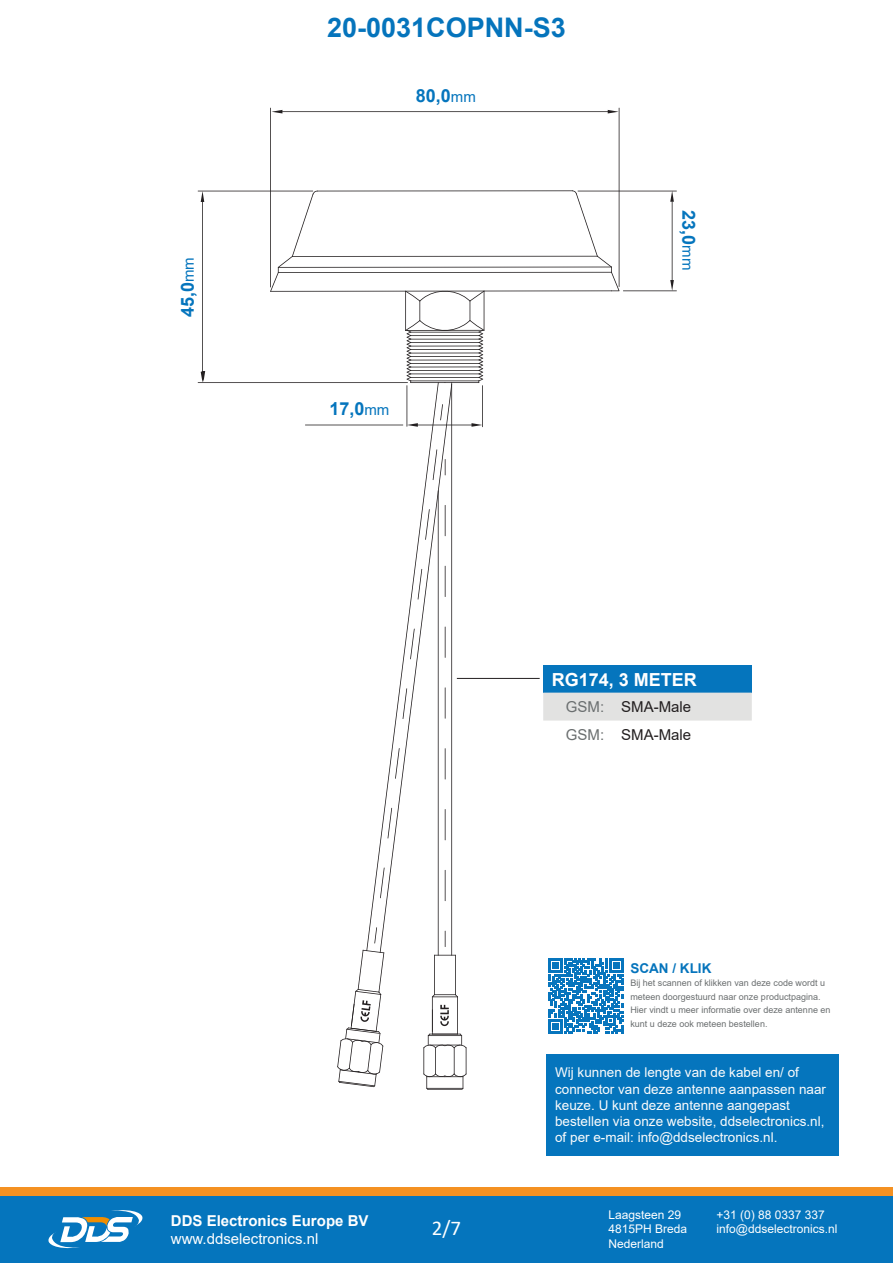
<style>
.page{position:relative;width:893px;height:1263px;background:#fff}
.page>*{position:absolute;margin:0;border:0;box-sizing:border-box;transform-origin:0 0}
.t1{font:700 27px "Arial";color:#0574bc}
.t2{font:21px "Calibri";color:#fff}
.t3{font:700 18px "Arial";color:#0575bd}
.t4{font:700 18px "Arial";color:#fff}
.t5{font:700 15px "Arial";color:#fff}
.t6{font:15px "Arial";color:#fff}
.t7{font:15px "Arial";color:#231f20}
.t8{font:15px "Arial";color:#6b6f70}
.t9{font:13.5px/16.2px "Arial";color:#fcfcfc}
.t10{font:700 13.5px "Arial";color:#0574bc}
.t11{font:12px "Arial";color:#fff}
.t12{font:9px/13.5px "Arial";color:#6b6f70}
.s1{font-weight:400;font-size:15px}
</style>
<div class="page">
<div style="left:0;top:1195px;width:893px;height:68px;background:#0575bd"></div>
<div style="left:0;top:1187px;width:893px;height:8px;background:#f49122"></div>
<svg style="left:48px;top:1210px;width:95px;height:39px"></svg>
<svg style="left:608px;top:110px;width:11px;height:3px"></svg>
<svg style="left:272px;top:110px;width:10px;height:3px"></svg>
<hr style="left:198px;top:191px;width:115px;height:1px;background:#231f20">
<hr style="left:198px;top:382px;width:210px;height:1px;background:#231f20">
<hr style="left:202px;top:202px;width:1px;height:170px;background:#231f20">
<svg style="left:201px;top:191px;width:3px;height:11px"></svg>
<svg style="left:201px;top:371px;width:4px;height:12px"></svg>
<hr style="left:619px;top:108px;width:1px;height:179px;background:#231f20">
<hr style="left:270px;top:108px;width:1px;height:179px;background:#231f20">
<hr style="left:282px;top:111px;width:330px;height:1px;background:#231f20">
<div style="left:547px;top:1054px;width:292px;height:102px;background:#0575bd"></div>
<svg style="left:270px;top:190px;width:482px;height:900px"></svg>
<hr style="left:457px;top:678px;width:83px;height:1px;background:#231f20">
<p class="t1" style="left:327px;top:8px;width:240px">20-0031COPNN-S3</p>
<p class="t3" style="left:175px;top:317px;width:62px;rotate:-90deg">45,0<span class="s1">mm</span></p>
<p class="t3" style="left:416px;top:83px;width:62px">80,0<span class="s1">mm</span></p>
<p class="t3" style="left:329px;top:396px;width:62px">17,0<span class="s1">mm</span></p>
<p class="t3" style="left:701px;top:210px;width:62px;rotate:90deg">23,0<span class="s1">mm</span></p>
<p class="t5" style="left:171px;top:1210px;width:199px">DDS Electronics Europe BV</p>
<p class="t6" style="left:171px;top:1228px;width:149px">www.ddselectronics.nl</p>
<h2 class="t2" style="left:432px;top:1213px;width:31px">2/7</h2>
<p class="t4" style="left:552px;top:667px;width:147px">RG174, 3 METER</p>
<p class="t8" style="left:566px;top:696px;width:40px">GSM:</p>
<p class="t7" style="left:621px;top:696px;width:72px">SMA-Male</p>
<p class="t8" style="left:566px;top:724px;width:40px">GSM:</p>
<p class="t7" style="left:621px;top:724px;width:72px">SMA-Male</p>
<p class="t10" style="left:630px;top:958px;width:82px">SCAN / KLIK</p>
<p class="t12" style="left:630px;top:976px;width:196px">Bij het scannen of klikken van deze code wordt u</p>
<p class="t12" style="left:630px;top:990px;width:202px">meteen doorgestuurd naar onze productpagina.<br>Hier vindt u meer informatie over deze antenne en kunt u deze ook meteen bestellen.</p>
<p class="t9" style="left:555px;top:1064px;width:245px">Wij kunnen de lengte van de kabel en/ of</p>
<p class="t9" style="left:555px;top:1081px;width:272px">connector van deze antenne aanpassen naar keuze. U kunt deze antenne aangepast</p>
<p class="t9" style="left:555px;top:1113px;width:271px">bestellen via onze website, ddselectronics.nl, of per e-mail: info@ddselectronics.nl.</p>
<p class="t11" style="left:608px;top:1206px;width:74px">Laagsteen 29</p>
<p class="t11" style="left:716px;top:1206px;width:110px">+31 (0) 88 0337 337</p>
<p class="t11" style="left:608px;top:1221px;width:80px">4815PH Breda</p>
<p class="t11" style="left:716px;top:1221px;width:122px">info@ddselectronics.nl</p>
<p class="t11" style="left:608px;top:1235px;width:57px">Nederland</p>
</div>
